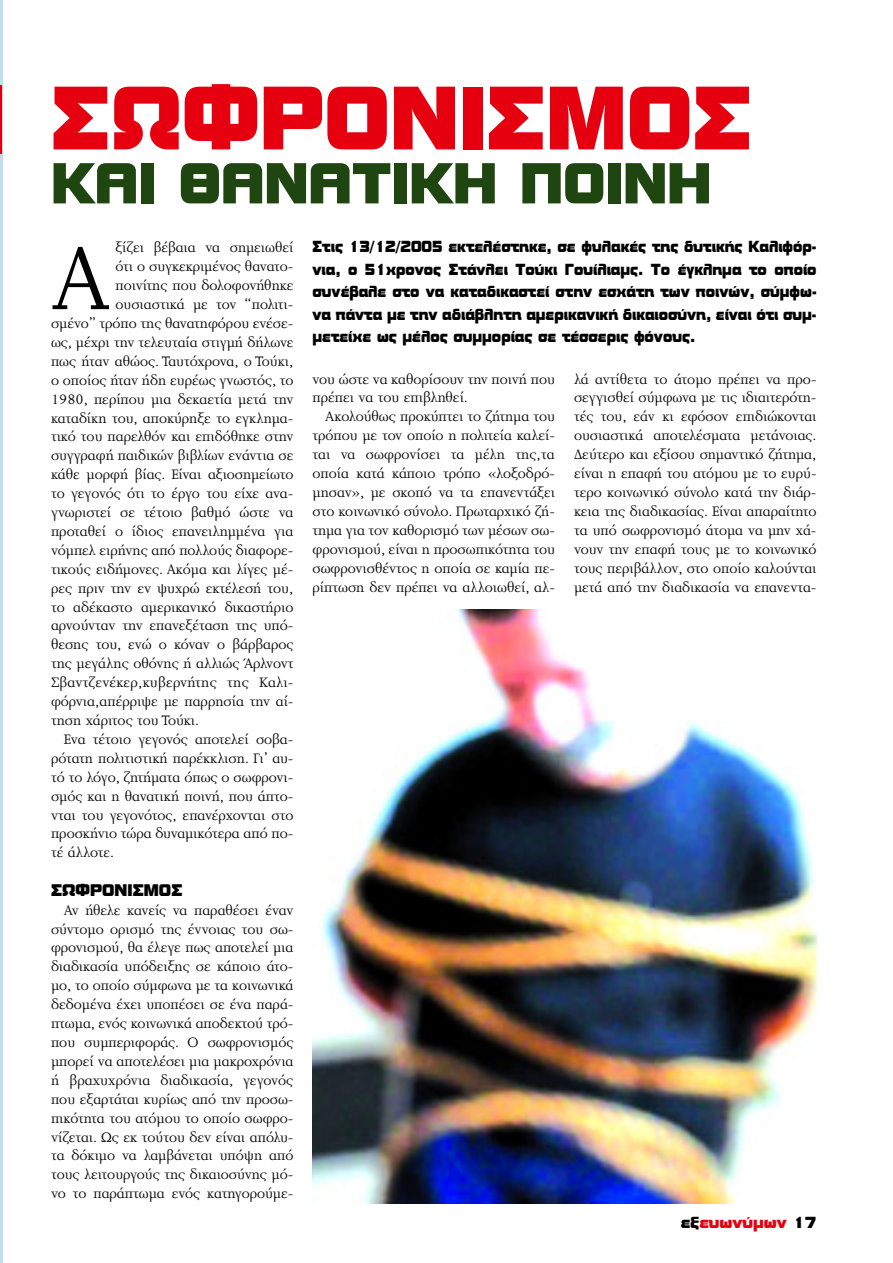
<style>
.page{position:relative;width:893px;height:1263px;background:#fff}
.page>*{position:absolute;margin:0;border:0;box-sizing:border-box;transform-origin:0 0}
.t1{font:101.85px "Joanna Hel";color:#000}
.t2{font:84px "Bolt ITC Hell Alternative";color:#e6000f}
.t3{font:53.85px "Bolt ITC Hell Alternative";color:#1f4510}
.t4{font:15.75px/18.9px "Joanna Hel";color:#000;text-align:justify}
.t5{font:15.75px "Bolt ITC Hell Alternative";color:#000}
.t6{font:15px/22.5px "Bolt ITC Hell Alternative";color:#000;text-align:justify;scale:.91 1}
.t7{font:15px "Bolt ITC Hell Alternative";color:#e6000f}
.s1{color:#000}
</style>
<div class="page">
<hr style="left:0;top:0;width:3px;height:1263px;background:#c0ddec">
<hr style="left:0;top:85px;width:2px;height:68px;background:#e6000f">
<img style="left:313px;top:610px;width:503px;height:593px">
<h2 class="t2" style="left:51px;top:72px;width:703px">ΣΩΦΡΟΝΙΣΜΟΣ</h2>
<h3 class="t3" style="left:51px;top:154px;width:662px">ΚΑΙ ΘΑΝΑΤΙΚΗ ΠΟΙΝΗ</h3>
<h1 class="t1" style="left:51px;top:225px;width:61px">Α</h1>
<p class="t4" style="left:116px;top:238px;width:179px">ξίζει βέβαια να σηµειωθεί</p>
<p class="t4" style="left:116px;top:257px;width:179px">ότι ο συγκεκριµένος θανατο-</p>
<p class="t4" style="left:116px;top:276px;width:179px">ποινίτης που δολοφονήθηκε</p>
<p class="t4" style="left:116px;top:295px;width:179px">ουσιαστικά µε τον “πολιτι-</p>
<p class="t4" style="left:51px;top:314px;width:244px">σµένο” τρόπο της θανατηφόρου ενέσε-</p>
<p class="t4" style="left:51px;top:333px;width:244px">ως, µέχρι την τελευταία στιγµή δήλωνε</p>
<p class="t4" style="left:51px;top:352px;width:244px">πως ήταν αθώος. Ταυτόχρονα, ο Tούκι,</p>
<p class="t4" style="left:51px;top:371px;width:244px">ο οποίος ήταν ήδη ευρέως γνωστός, το</p>
<p class="t4" style="left:51px;top:390px;width:244px">1980, περίπου µια δεκαετία µετά την</p>
<p class="t4" style="left:51px;top:409px;width:244px">καταδίκη του, αποκύρηξε το εγκληµα-</p>
<p class="t4" style="left:51px;top:427px;width:244px">τικό του παρελθόν και επιδόθηκε στην</p>
<p class="t4" style="left:51px;top:446px;width:244px">συγγραφή παιδικών βιβλίων ενάντια σε</p>
<p class="t4" style="left:51px;top:465px;width:244px">κάθε µορφή βίας. Είναι αξιοσηµείωτο</p>
<p class="t4" style="left:51px;top:484px;width:244px">το γεγονός ότι το έργο του είχε ανα-</p>
<p class="t4" style="left:51px;top:503px;width:244px">γνωριστεί σε τέτοιο βαθµό ώστε να</p>
<p class="t4" style="left:51px;top:522px;width:244px">προταθεί ο ίδιος επανειληµµένα για</p>
<p class="t4" style="left:51px;top:541px;width:244px">νόµπελ ειρήνης από πολλούς διαφορε-</p>
<p class="t4" style="left:51px;top:560px;width:244px">τικούς ειδήµονες. Ακόµα και λίγες µέ-</p>
<p class="t4" style="left:51px;top:579px;width:244px">ρες πριν την εν ψυχρώ εκτέλεσή του,</p>
<p class="t4" style="left:51px;top:598px;width:244px">το αδέκαστο αµερικανικό δικαστήριο</p>
<p class="t4" style="left:51px;top:616px;width:244px">αρνούνταν την επανεξέταση της υπό-</p>
<p class="t4" style="left:51px;top:635px;width:244px">θεσης του, ενώ ο κόναν ο βάρβαρος</p>
<p class="t4" style="left:51px;top:654px;width:244px">της µεγάλης οθόνης ή αλλιώς Άρλνοντ</p>
<p class="t4" style="left:51px;top:673px;width:244px">Σβαντζενέκερ,κυβερνήτης της Καλι-</p>
<p class="t4" style="left:51px;top:692px;width:244px">φόρνια,απέρριψε µε παρρησία την αί-</p>
<p class="t4" style="left:51px;top:711px;width:150px">τηση χάριτος του Τούκι.</p>
<p class="t4" style="left:64px;top:730px;width:231px">Eνα τέτοιο γεγονός αποτελεί σοβα-</p>
<p class="t4" style="left:51px;top:749px;width:244px">ρότατη πολιτιστική παρέκκλιση. Γι’ αυ-</p>
<p class="t4" style="left:51px;top:768px;width:244px">τό το λόγο, ζητήµατα όπως ο σωφρονι-</p>
<p class="t4" style="left:51px;top:787px;width:244px">σµός και η θανατική ποινή, που άπτο-</p>
<p class="t4" style="left:51px;top:805px;width:244px">νται του γεγονότος, επανέρχονται στο</p>
<p class="t4" style="left:51px;top:824px;width:244px">προσκήνιο τώρα δυναµικότερα από πο-</p>
<p class="t4" style="left:51px;top:843px;width:64px">τέ άλλοτε.</p>
<p class="t5" style="left:51px;top:881px;width:133px">ΣΩΦΡΟΝΙΣΜΟΣ</p>
<p class="t4" style="left:51px;top:901px;width:244px;text-indent:13px">Αν ήθελε κανείς να παραθέσει έναν σύντοµο ορισµό της έννοιας του σω&shy;φρονισµού, θα έλεγε πως αποτελεί µια διαδικασία υπόδειξης σε κάποιο άτο&shy;µο, το οποίο σύµφωνα µε τα κοινωνικά δεδοµένα έχει υποπέσει σε ένα παρά&shy;πτωµα, ενός κοινωνικά αποδεκτού τρό&shy;που συµπεριφοράς. Ο σωφρονισµός µπορεί να αποτελέσει µια µακροχρόνια ή βραχυχρόνια διαδικασία, γεγονός που εξαρτάται κυρίως από την προσω&shy;πικότητα του ατόµου το οποίο σωφρο&shy;νίζεται. Ως εκ τούτου δεν είναι απόλυ&shy;τα δόκιµο να λαµβάνεται υπόψη από τους λειτουργούς της δικαιοσύνης µό&shy;νο το παράπτωµα ενός κατηγορούµε-</p>
<p class="t6" style="left:313px;top:236px;width:555px">Στις 13/12/2005 εκτελέστηκε, σε φυλακές της δυτικής Καλιφόρ&shy;νια, ο 51χρονος Στάνλει Τούκι Γουίλιαµς. Το έγκληµα το οποίο συνέβαλε στο να καταδικαστεί στην εσχάτη των ποινών, σύµφω&shy;να πάντα µε την αδιάβλητη αµερικανική δικαιοσύνη, είναι ότι συµ&shy;µετείχε ως µέλος συµµορίας σε τέσσερις φόνους.</p>
<p class="t4" style="left:313px;top:370px;width:244px">νου ώστε να καθορίσουν την ποινή που πρέπει να του επιβληθεί.</p>
<p class="t4" style="left:313px;top:407px;width:244px;text-indent:13px">Ακολούθως προκύπτει το ζήτηµα του τρόπου µε τον οποίο η πολιτεία καλεί&shy;ται να σωφρονίσει τα µέλη της,τα οποία κατά κάποιο τρόπο «λοξοδρό&shy;µησαν», µε σκοπό να τα επανεντάξει στο κοινωνικό σύνολο. Πρωταρχικό ζή&shy;τηµα για τον καθορισµό των µέσων σω&shy;φρονισµού, είναι η προσωπικότητα του σωφρονισθέντος η οποία σε καµία πε&shy;ρίπτωση δεν πρέπει να αλλοιωθεί, αλ-</p>
<p class="t4" style="left:574px;top:370px;width:244px">λά αντίθετα το άτοµο πρέπει να προ&shy;σεγγισθεί σύµφωνα µε τις ιδιαιτερότη&shy;τές του, εάν κι εφόσον επιδιώκονται ουσιαστικά αποτελέσµατα µετάνοιας. ∆εύτερο και εξίσου σηµαντικό ζήτηµα, είναι η επαφή του ατόµου µε το ευρύ&shy;τερο κοινωνικό σύνολο κατά την διάρ&shy;κεια της διαδικασίας. Είναι απαραίτητο τα υπό σωφρονισµό άτοµα να µην χά&shy;νουν την επαφή τους µε το κοινωνικό τους περιβάλλον, στο οποίο καλούνται µετά από την διαδικασία να επανεντα-</p>
<p class="t7" style="left:681px;top:1215px;width:137px"><span class="s1">εξ</span>ευωνύµων <span class="s1">17</span></p>
</div>
